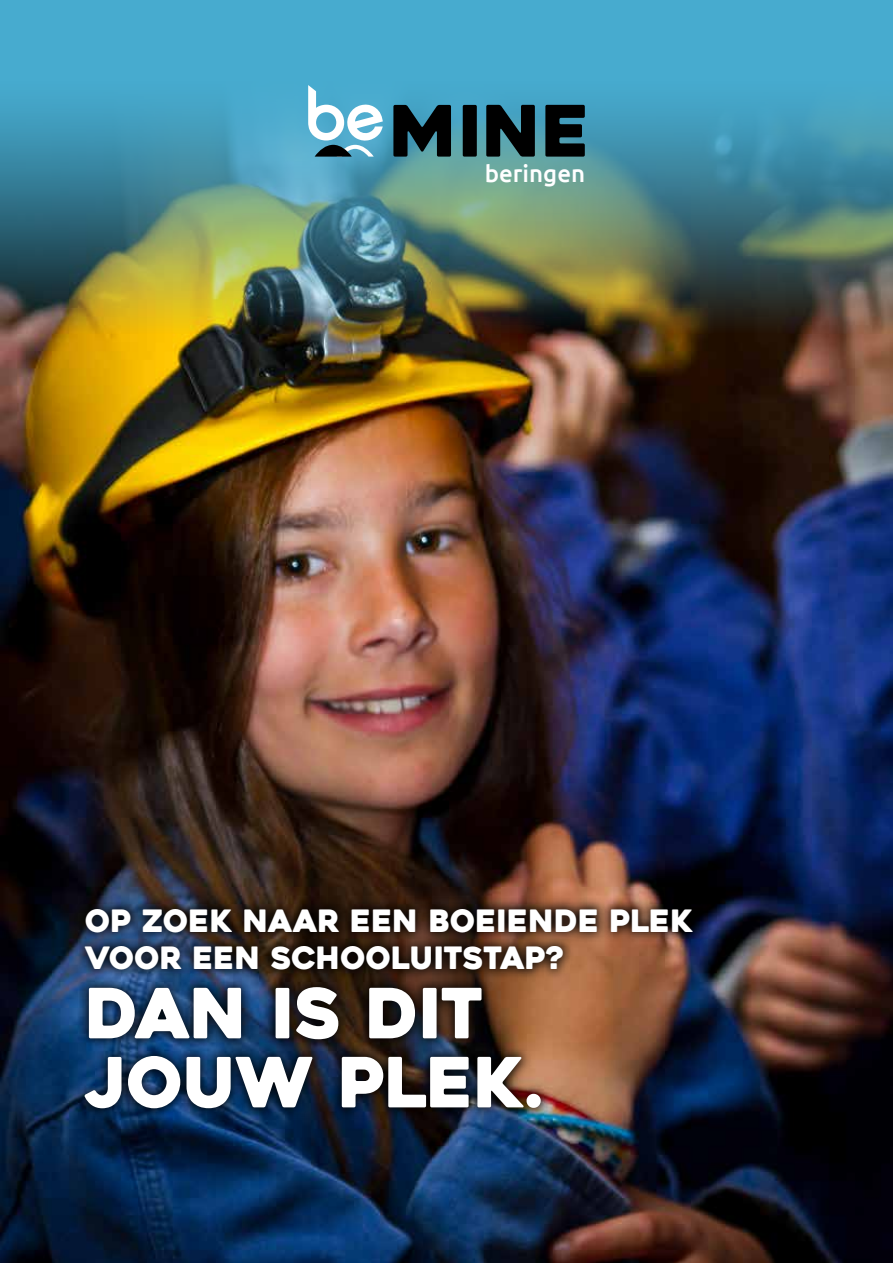
<style>
.page{position:relative;width:893px;height:1263px;background:#47abcf}
.page>*{position:absolute;margin:0;border:0;box-sizing:border-box;transform-origin:0 0}
.t1{font:70.65px "Heavitas";color:#000}
.t2{font:69px/69px "Heavitas";letter-spacing:-.01em;color:#fff}
.t3{font:30.75px/37.5px "Heavitas";color:#fff}
.t4{font:500 24px "Ubuntu";color:#fff}
</style>
<div class="page">
<img style="left:0;top:108px;width:893px;height:1155px">
<svg style="left:308px;top:85px;width:75px;height:72px"></svg>
<div style="left:73px;top:896px;width:631px;height:224px;background:#000;opacity:.9"></div>
<h1 class="t1" style="left:389px;top:88px;width:202px">MINE</h1>
<p class="t4" style="left:485px;top:159px;width:102px">beringen</p>
<p class="t3" style="left:85px;top:902px;width:609px">OP ZOEK NAAR EEN BOEIENDE PLEK<br>VOOR EEN SCHOOLUITSTAP?</p>
<h2 class="t2" style="left:85px;top:979px;width:458px">DAN IS DIT<br>JOUW PLEK.</h2>
</div>
